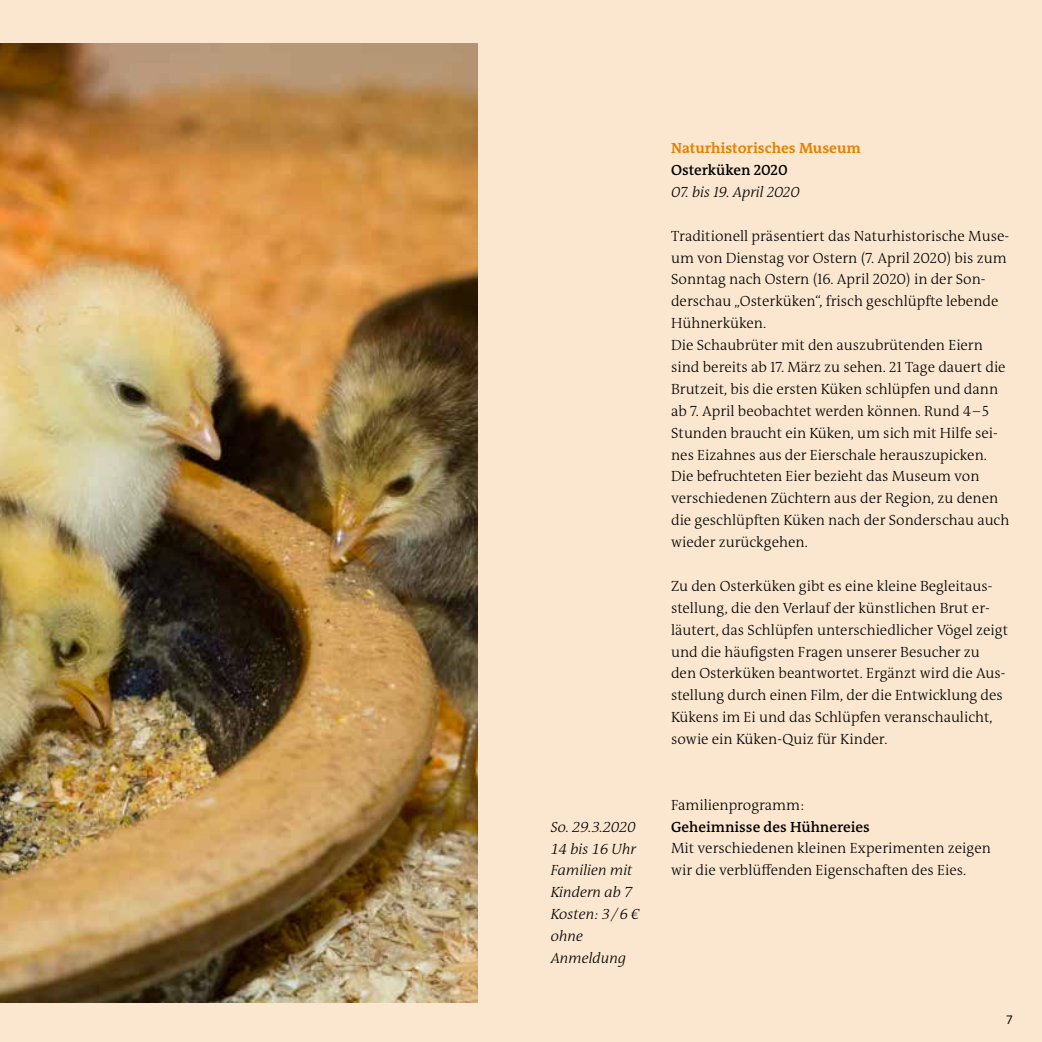
<style>
.page{position:relative;width:1042px;height:1042px;background:#fbe7d0}
.page>*{position:absolute;margin:0;border:0;box-sizing:border-box;transform-origin:0 0}
.t1{font:300 14.88px/21.9px "The Antiqua B W3";color:#000}
.t2{font:italic 300 14.88px/21.9px "The Antiqua B W3";color:#000}
.t3{font:600 14.88px "The Antiqua B W6";color:#000}
.t4{font:700 14.88px "The Antiqua B W7";color:#e68200}
.t5{font:12.25px "Akkurat";color:#000}
</style>
<div class="page">
<img style="left:0;top:44px;width:477px;height:958px">
<p class="t2" style="left:551px;top:816px;width:90px">So. 29.3.2020<br>14 bis 16 Uhr<br>Familien mit<br>Kindern ab 7<br>Kosten: 3/6 € ohne<br>Anmeldung</p>
<p class="t4" style="left:671px;top:139px;width:191px">Naturhistorisches Museum</p>
<p class="t3" style="left:671px;top:160px;width:118px">Osterküken 2020</p>
<p class="t2" style="left:671px;top:181px;width:130px">07. bis 19. April 2020</p>
<p class="t1" style="left:671px;top:225px;width:340px">Traditionell präsentiert das Naturhistorische Muse&shy;um von Dienstag vor Ostern (7. April 2020) bis zum Sonntag nach Ostern (16. April 2020) in der Son&shy;derschau „Osterküken“, frisch geschlüpfte lebende Hühnerküken.<br>Die Schaubrüter mit den auszubrütenden Eiern sind bereits ab 17. März zu sehen. 21 Tage dauert die Brutzeit, bis die ersten Küken schlüpfen und dann ab 7. April beobachtet werden können. Rund 4–5<br>Stunden braucht ein Küken, um sich mit Hilfe sei&shy;nes Eizahnes aus der Eierschale herauszupicken.<br>Die befruchteten Eier bezieht das Museum von verschiedenen Züchtern aus der Region, zu denen die geschlüpften Küken nach der Sonderschau auch wieder zurückgehen.</p>
<p class="t1" style="left:671px;top:575px;width:338px">Zu den Osterküken gibt es eine kleine Begleitaus&shy;stellung, die den Verlauf der künstlichen Brut er&shy;läutert, das Schlüpfen unterschiedlicher Vögel zeigt und die häufigsten Fragen unserer Besucher zu den Osterküken beantwortet. Ergänzt wird die Aus&shy;stellung durch einen Film, der die Entwicklung des Kükens im Ei und das Schlüpfen veranschaulicht, sowie ein Küken-Quiz für Kinder.</p>
<p class="t1" style="left:671px;top:794px;width:135px">Familienprogramm:</p>
<p class="t3" style="left:671px;top:817px;width:200px">Geheimnisse des Hühnereies</p>
<p class="t1" style="left:671px;top:837px;width:321px">Mit verschiedenen kleinen Experimenten zeigen wir die verblüffenden Eigenschaften des Eies.</p>
<p class="t5" style="left:1006px;top:1012px;width:8px">7</p>
</div>
